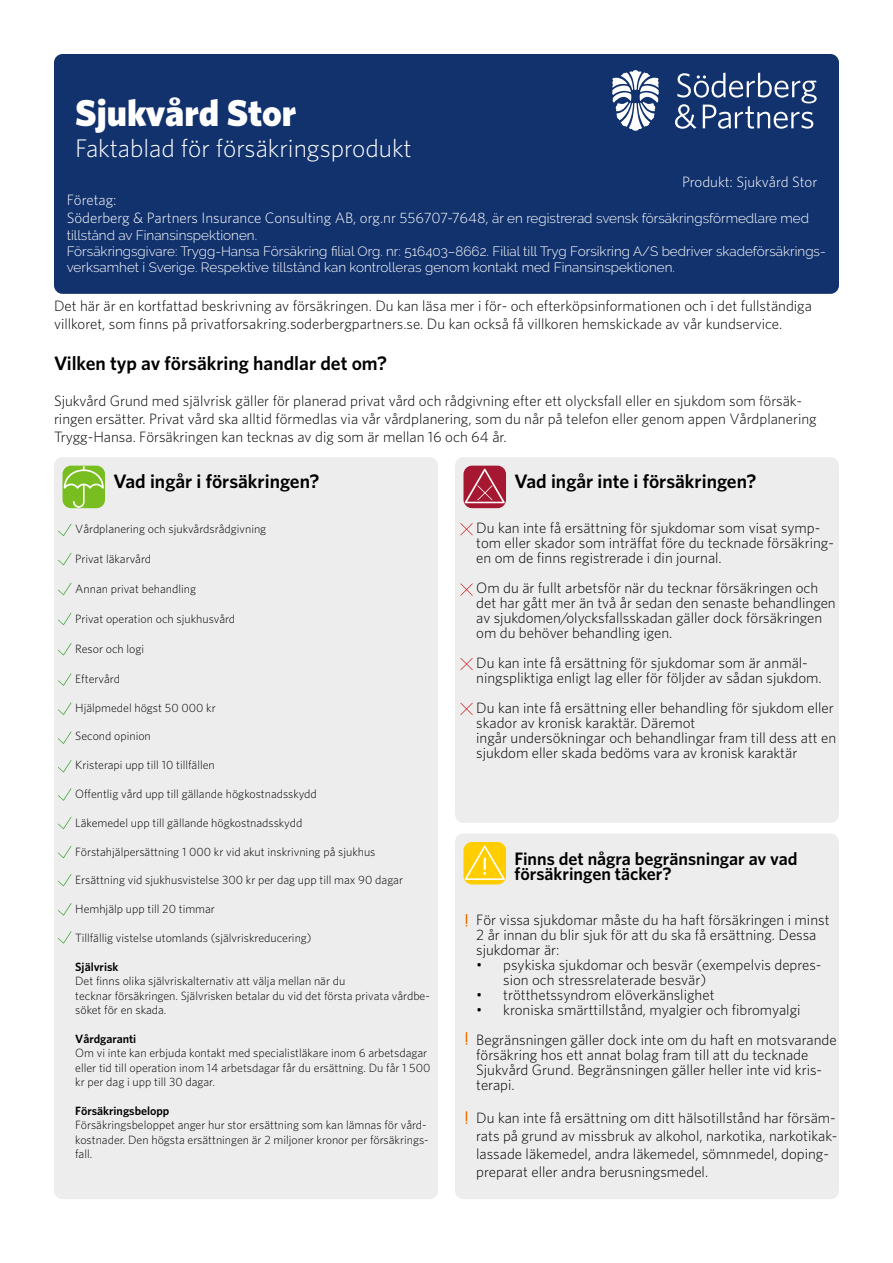
<style>
.page{position:relative;width:893px;height:1263px;background:#fff}
.page>*{position:absolute;margin:0;border:0;box-sizing:border-box;transform-origin:0 0}
.t1{font:900 37.5px "Whitney";color:#fff}
.t2{font:300 25.5px "Whitney";color:#fff}
.t3{font:600 19.5px "Whitney";color:#000}
.t4{font:600 18px/15px "Whitney";color:#000}
.t5{font:300 15px/15px "Whitney";color:#000}
.t6{font:300 15px/18px "Whitney";color:#fff}
.t7{font:300 13.5px/16.2px "Raleway";color:#fff}
.t8{font:300 12px/14.4px "Whitney";color:#000}
.t9{font:600 12px "Whitney";color:#000}
.s1{font-family:"Raleway";font-size:13.5px}
</style>
<div class="page">
<div style="left:54px;top:457px;width:384px;height:742px;background:#ededed;border-radius:9px"></div>
<div style="left:54px;top:54px;width:785px;height:240px;background:#12326e;border-radius:9px"></div>
<svg style="left:675px;top:73px;width:142px;height:56px"></svg>
<svg style="left:612px;top:70px;width:47px;height:61px"></svg>
<div style="left:455px;top:457px;width:384px;height:366px;background:#ededed;border-radius:9px"></div>
<div style="left:455px;top:833px;width:384px;height:366px;background:#ededed;border-radius:9px"></div>
<div style="left:63px;top:466px;width:42px;height:42px;background:#78be20;border-radius:9px"></div>
<svg style="left:64px;top:466px;width:40px;height:42px"></svg>
<svg style="left:463px;top:466px;width:43px;height:42px"></svg>
<svg style="left:465px;top:469px;width:40px;height:34px"></svg>
<div style="left:463px;top:842px;width:43px;height:42px;background:#ffcd00;border-radius:9px"></div>
<svg style="left:465px;top:845px;width:40px;height:35px"></svg>
<svg style="left:58px;top:524px;width:13px;height:12px"></svg>
<svg style="left:58px;top:553px;width:13px;height:12px"></svg>
<svg style="left:58px;top:583px;width:13px;height:12px"></svg>
<svg style="left:58px;top:613px;width:13px;height:12px"></svg>
<svg style="left:58px;top:643px;width:13px;height:12px"></svg>
<svg style="left:460px;top:523px;width:13px;height:12px"></svg>
<svg style="left:460px;top:658px;width:13px;height:12px"></svg>
<svg style="left:460px;top:583px;width:13px;height:13px"></svg>
<svg style="left:460px;top:703px;width:13px;height:12px"></svg>
<svg style="left:466px;top:1111px;width:1px;height:13px"></svg>
<svg style="left:466px;top:1032px;width:1px;height:13px"></svg>
<svg style="left:58px;top:673px;width:13px;height:13px"></svg>
<svg style="left:58px;top:702px;width:13px;height:13px"></svg>
<svg style="left:58px;top:731px;width:13px;height:13px"></svg>
<svg style="left:58px;top:760px;width:13px;height:12px"></svg>
<svg style="left:58px;top:788px;width:13px;height:13px"></svg>
<svg style="left:58px;top:817px;width:13px;height:12px"></svg>
<svg style="left:58px;top:846px;width:13px;height:12px"></svg>
<svg style="left:58px;top:874px;width:13px;height:12px"></svg>
<svg style="left:58px;top:903px;width:13px;height:12px"></svg>
<svg style="left:58px;top:931px;width:13px;height:13px"></svg>
<h1 class="t1" style="left:75px;top:90px;width:223px">Sjukvård Stor</h1>
<h2 class="t2" style="left:75px;top:133px;width:338px">Faktablad för försäkringsprodukt</h2>
<p class="t6" style="left:682px;top:173px;width:137px">Produkt: Sjukvård Stor</p>
<p class="t6" style="left:67px;top:191px;width:744px">Företag:<br>Söderberg &amp; Partners Insurance Consulting AB, org.nr 556707-7648, <span class="s1">är en registrerad svensk försäkringsförmedlare med</span></p>
<p class="t7" style="left:67px;top:227px;width:761px">tillstånd av Finansinspektionen.<br>Försäkringsgivare: Trygg-Hansa Försäkring filial Org. nr: 516403–8662. Filial till Tryg Forsikring A/S bedriver skadeförsäkrings&shy;verksamhet i Sverige. Respektive tillstånd kan kontrolleras genom kontakt med Finansinspektionen.</p>
<p class="t5" style="left:54px;top:296px;width:759px;line-height:18px">Det här är en kortfattad beskrivning av försäkringen. Du kan läsa mer i för- och efterköpsinformationen och i det fullständiga villkoret, som finns på privatforsakring.soderbergpartners.se. Du kan också få villkoren hemskickade av vår kundservice.</p>
<h3 class="t3" style="left:54px;top:351px;width:335px">Vilken typ av försäkring handlar det om?</h3>
<p class="t5" style="left:54px;top:391px;width:764px;line-height:18px">Sjukvård Grund med självrisk gäller för planerad privat vård och rådgivning efter ett olycksfall eller en sjukdom som försäk&shy;ringen ersätter. Privat vård ska alltid förmedlas via vår vårdplanering, som du når på telefon eller genom appen Vårdplanering<br>Trygg-Hansa. Försäkringen kan tecknas av dig som är mellan 16 och 64 år.</p>
<h3 class="t3" style="left:514px;top:470px;width:243px">Vad ingår inte i försäkringen?</h3>
<p class="t5" style="left:476px;top:520px;width:359px">Du kan inte få ersättning för sjukdomar som visat symp&shy;tom eller skador som inträffat före du tecknade försäkring&shy;en om de finns registrerade i din journal.</p>
<p class="t5" style="left:476px;top:580px;width:361px">Om du är fullt arbetsför när du tecknar försäkringen och det har gått mer än två år sedan den senaste behandlingen av sjukdomen/olycksfallsskadan gäller dock försäkringen om du behöver behandling igen.</p>
<p class="t5" style="left:476px;top:655px;width:347px">Du kan inte få ersättning för sjukdomar som är anmäl&shy;ningspliktiga enligt lag eller för följder av sådan sjukdom.</p>
<p class="t5" style="left:476px;top:700px;width:362px">Du kan inte få ersättning eller behandling för sjukdom eller skador av kronisk karaktär. Däremot<br>ingår undersökningar och behandlingar fram till dess att en sjukdom eller skada bedöms vara av kronisk karaktär</p>
<h3 class="t3" style="left:114px;top:470px;width:207px">Vad ingår i försäkringen?</h3>
<p class="t8" style="left:75px;top:522px;width:193px">Vårdplanering och sjukvårdsrådgivning</p>
<p class="t8" style="left:75px;top:552px;width:77px">Privat läkarvård</p>
<p class="t8" style="left:75px;top:582px;width:122px">Annan privat behandling</p>
<p class="t8" style="left:75px;top:612px;width:161px">Privat operation och sjukhusvård</p>
<p class="t8" style="left:75px;top:642px;width:70px">Resor och logi</p>
<p class="t8" style="left:75px;top:671px;width:46px">Eftervård</p>
<p class="t8" style="left:75px;top:700px;width:142px">Hjälpmedel högst 50 000 kr</p>
<p class="t8" style="left:75px;top:729px;width:77px">Second opinion</p>
<p class="t8" style="left:75px;top:758px;width:141px">Kristerapi upp till 10 tillfällen</p>
<p class="t8" style="left:75px;top:786px;width:243px">Offentlig vård upp till gällande högkostnadsskydd</p>
<p class="t8" style="left:75px;top:815px;width:229px">Läkemedel upp till gällande högkostnadsskydd</p>
<p class="t8" style="left:75px;top:844px;width:302px">Förstahjälpersättning 1 000 kr vid akut inskrivning på sjukhus</p>
<p class="t8" style="left:75px;top:873px;width:329px">Ersättning vid sjukhusvistelse 300 kr per dag upp till max 90 dagar</p>
<p class="t8" style="left:75px;top:902px;width:141px">Hemhjälp upp till 20 timmar</p>
<p class="t8" style="left:75px;top:930px;width:238px">Tillfällig vistelse utomlands (självriskreducering)</p>
<p class="t9" style="left:75px;top:959px;width:45px">Självrisk</p>
<p class="t8" style="left:75px;top:974px;width:356px">Det finns olika självriskalternativ att välja mellan när du<br>tecknar försäkringen. Självrisken betalar du vid det första privata vårdbe&shy;söket för en skada.</p>
<p class="t9" style="left:75px;top:1031px;width:63px">Vårdgaranti</p>
<p class="t8" style="left:75px;top:1046px;width:357px">Om vi inte kan erbjuda kontakt med specialistläkare inom 6 arbetsdagar eller tid till operation inom 14 arbetsdagar får du ersättning. Du får 1 500 kr per dag i upp till 30 dagar.</p>
<p class="t9" style="left:75px;top:1103px;width:96px">Försäkringsbelopp</p>
<p class="t8" style="left:75px;top:1118px;width:355px">Försäkringsbeloppet anger hur stor ersättning som kan lämnas för vård&shy;kostnader. Den högsta ersättningen är 2 miljoner kronor per försäkrings&shy;fall.</p>
<p class="t4" style="left:514px;top:850px;width:285px">Finns det några begränsningar av vad försäkringen täcker?</p>
<p class="t5" style="left:476px;top:912px;width:355px">För vissa sjukdomar måste du ha haft försäkringen i minst<br>2 år innan du blir sjuk för att du ska få ersättning. Dessa sjukdomar är:</p>
<p class="t5" style="left:503px;top:957px;width:320px;text-indent:-27px">• psykiska sjukdomar och besvär (exempelvis depres&shy;sion och stressrelaterade besvär)</p>
<p class="t5" style="left:476px;top:987px;width:240px">• trötthetssyndrom elöverkänslighet</p>
<p class="t5" style="left:476px;top:994px;width:362px;line-height:30px">• kroniska smärttillstånd, myalgier och fibromyalgi<br>Begränsningen gäller dock inte om du haft en motsvarande</p>
<p class="t5" style="left:476px;top:1047px;width:347px">försäkring hos ett annat bolag fram till att du tecknade<br>Sjukvård Grund. Begränsningen gäller heller inte vid kris&shy;terapi.</p>
<p class="t5" style="left:476px;top:1108px;width:363px;line-height:18px">Du kan inte få ersättning om ditt hälsotillstånd har försäm&shy;rats på grund av missbruk av alkohol, narkotika, narkotikak&shy;lassade läkemedel, andra läkemedel, sömnmedel, doping&shy;preparat eller andra berusningsmedel.</p>
</div>
